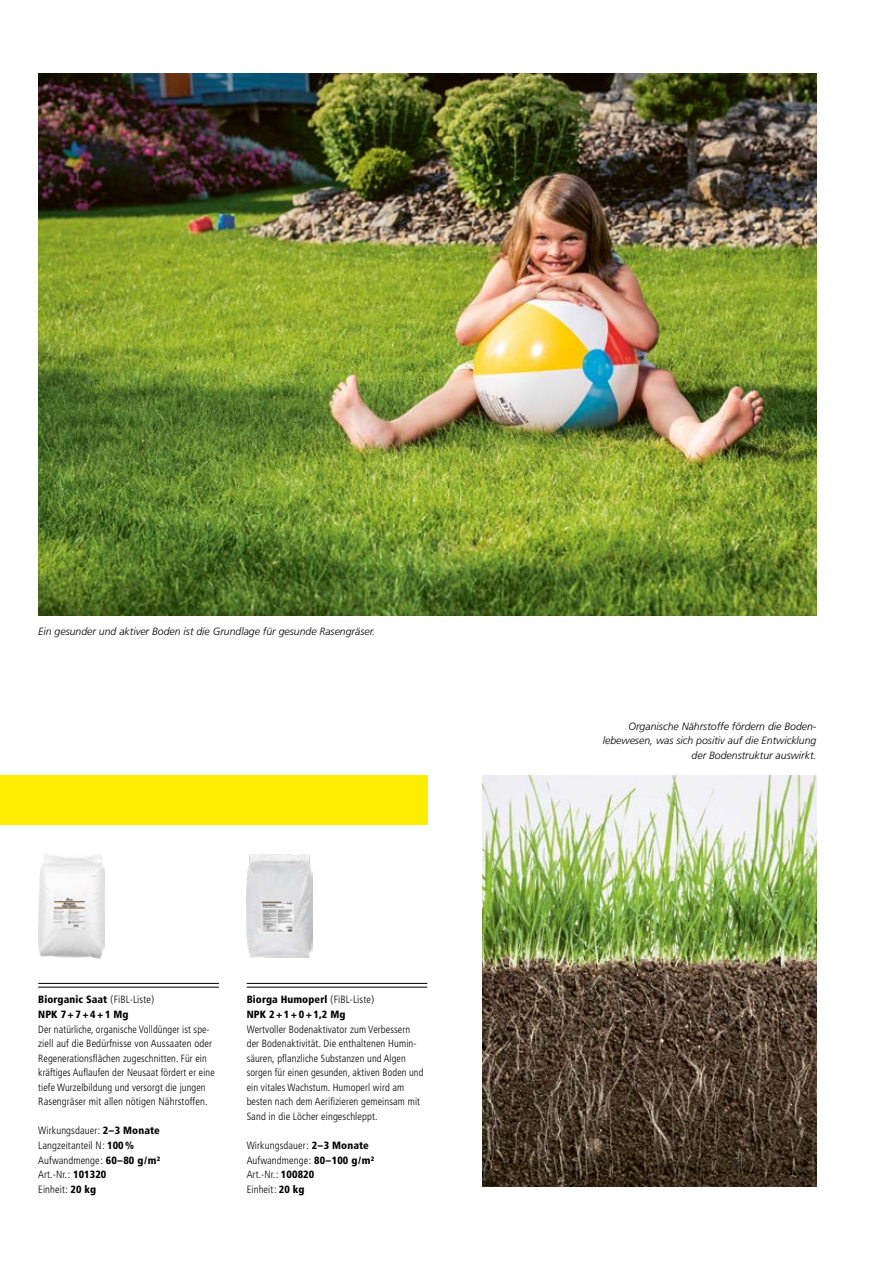
<style>
.page{position:relative;width:893px;height:1263px;background:#fff}
.page>*{position:absolute;margin:0;border:0;box-sizing:border-box;transform-origin:0 0}
.t1{font:300 condensed 10.5px/14.5px "Frutiger LT Std";letter-spacing:.01em;color:#000}
.t2{font:italic 300 10.5px/14.5px "Frutiger LT Std";color:#000;text-align:right}
.t3{font:900 condensed 10.5px/14.5px "Frutiger LT Std";letter-spacing:.01em;color:#000}
.s1{font-weight:300}
.s2{font-weight:900}
</style>
<div class="page">
<img style="left:38px;top:854px;width:67px;height:104px">
<img style="left:38px;top:73px;width:778px;height:542px">
<img style="left:483px;top:775px;width:333px;height:411px">
<img style="left:247px;top:854px;width:66px;height:104px">
<div style="left:0;top:775px;width:427px;height:50px;background:#ffed00"></div>
<hr style="left:38px;top:983px;width:181px;height:1px;background:#000">
<hr style="left:38px;top:987px;width:181px;height:1px;background:#000">
<hr style="left:247px;top:983px;width:180px;height:1px;background:#000">
<hr style="left:247px;top:987px;width:180px;height:1px;background:#000">
<p class="t2" style="left:38px;top:624px;width:338px">Ein gesunder und aktiver Boden ist die Grundlage für gesunde Rasengräser.</p>
<p class="t3" style="left:38px;top:992px;width:117px">Biorganic Saat <span class="s1">( FiBL-Liste )<br></span>NPK 7 + 7 + 4 + 1 Mg</p>
<p class="t1" style="left:38px;top:1022px;width:178px">Der natürliche, organische Voll dünger ist spe&shy;ziell auf die Bedürfnisse von Aussaaten oder Re generationsflächen zugeschnitten. Für ein kräftiges Auflaufen der Neusaat fördert er eine tiefe Wurzelbildung und versorgt die jungen Rasengräser mit allen nötigen Nähr stoffen.</p>
<p class="t1" style="left:38px;top:1124px;width:123px">Wirkungsdauer : <span class="s2">2 – 3 Monate<br></span>Langzeit anteil N : <span class="s2">100 %<br></span>Aufwandmenge : <span class="s2">60 – 80 g / m²<br></span>Art.-Nr. : <span class="s2">101320<br></span>Einheit : <span class="s2">20 kg</span></p>
<p class="t3" style="left:247px;top:992px;width:129px">Biorga Humoperl <span class="s1">( FiBL-Liste )<br></span>NPK 2 + 1 + 0 + 1,2 Mg</p>
<p class="t1" style="left:247px;top:1022px;width:178px">Wertvoller Bodenaktivator zum Ver bessern der Bodenaktivität. Die enthaltenen Humin&shy;säuren, pflanzliche Substanzen und Algen sorgen für einen gesunden, aktiven Boden und ein vitales Wachstum. Humoperl wird am besten nach dem Aerifizieren gemeinsam mit Sand in die Löcher eingeschleppt.</p>
<p class="t1" style="left:247px;top:1138px;width:129px">Wirkungsdauer : <span class="s2">2 – 3 Monate<br></span>Aufwandmenge : <span class="s2">80 – 100 g / m²<br></span>Art.-Nr. : <span class="s2">100820<br></span>Einheit : <span class="s2">20 kg</span></p>
<p class="t2" style="left:603px;top:719px;width:215px">Organische Nährstoffe fördern die Boden&shy;lebewesen, was sich positiv auf die Entwicklung der Bodenstruktur auswirkt.</p>
</div>
